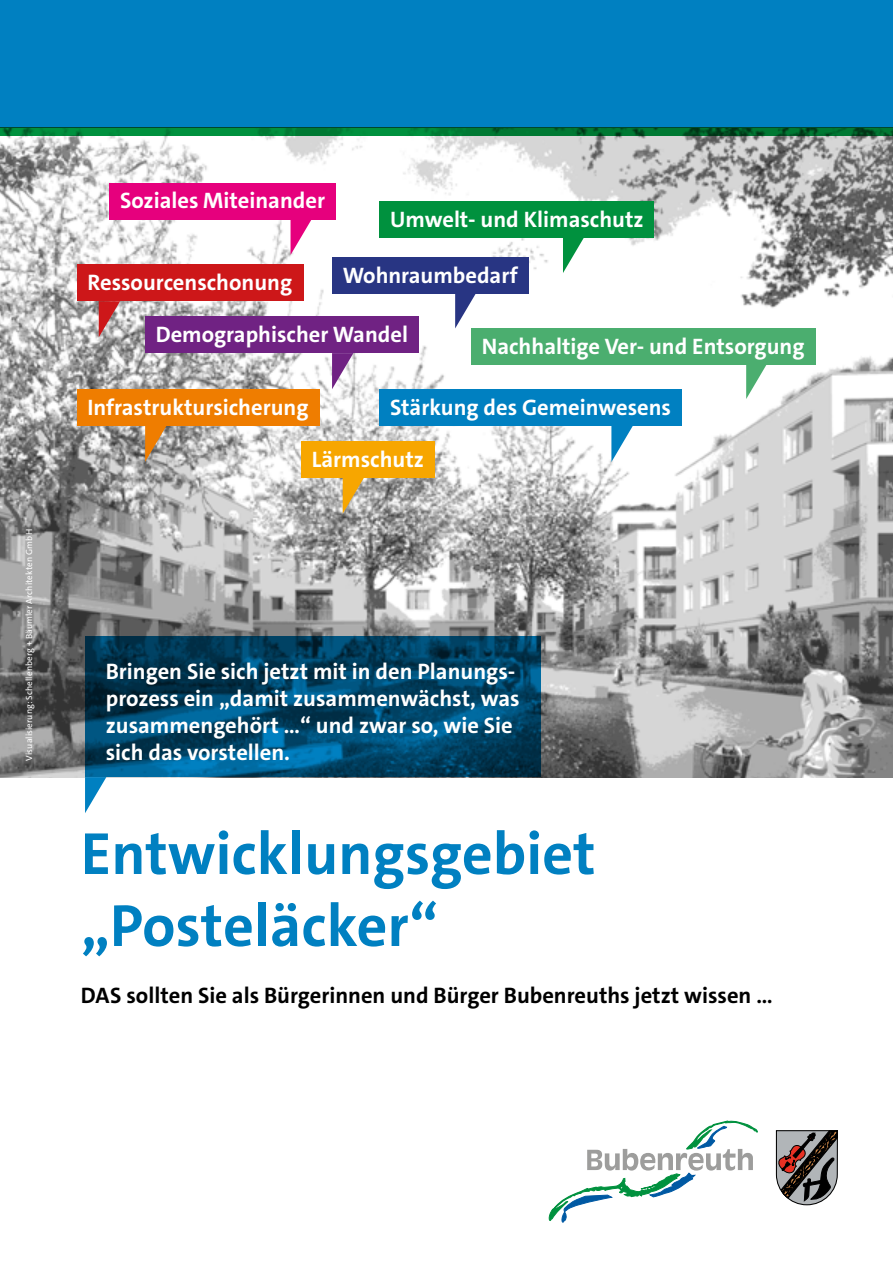
<style>
.page{position:relative;width:893px;height:1263px;background:#fff}
.page>*{position:absolute;margin:0;border:0;box-sizing:border-box;transform-origin:0 0}
.t1{font:700 60px/72px "The Sans";color:#0080c1}
.t2{font:700 22.5px/27px "The Sans";color:#fff}
.t3{font:700 22.5px "The Sans";color:#000}
.t4{font:9px "The Sans";letter-spacing:.015em;color:#fff}
</style>
<div class="page">
<svg style="left:548px;top:1120px;width:210px;height:103px"></svg>
<svg style="left:776px;top:1130px;width:62px;height:75px;background:#766d6c"></svg>
<img style="left:0;top:136px;width:893px;height:641px">
<div style="left:379px;top:201px;width:275px;height:37px;background:#00913e"></div>
<div style="left:471px;top:328px;width:345px;height:37px;background:#4bae6f"></div>
<div style="left:332px;top:257px;width:197px;height:37px;background:#283583"></div>
<div style="left:77px;top:265px;width:226px;height:36px;background:#cd1719"></div>
<div style="left:145px;top:316px;width:274px;height:36px;background:#702283"></div>
<div style="left:379px;top:389px;width:303px;height:37px;background:#0080c1"></div>
<div style="left:301px;top:441px;width:134px;height:37px;background:#f7a600"></div>
<div style="left:77px;top:389px;width:243px;height:37px;background:#ef7d00"></div>
<div style="left:0;top:0;width:893px;height:128px;background:#0080c1"></div>
<svg style="left:0;top:128px;width:893px;height:8px;background:#007933"></svg>
<svg style="left:85px;top:637px;width:455px;height:140px;background:#004467"></svg>
<div style="left:109px;top:183px;width:227px;height:36px;background:#e6007d"></div>
<svg style="left:145px;top:426px;width:21px;height:36px"></svg>
<svg style="left:85px;top:777px;width:21px;height:36px"></svg>
<svg style="left:611px;top:426px;width:22px;height:36px"></svg>
<svg style="left:343px;top:478px;width:21px;height:36px"></svg>
<svg style="left:746px;top:365px;width:21px;height:34px"></svg>
<svg style="left:332px;top:353px;width:21px;height:36px"></svg>
<svg style="left:99px;top:301px;width:21px;height:36px"></svg>
<svg style="left:563px;top:238px;width:21px;height:35px"></svg>
<svg style="left:455px;top:294px;width:21px;height:34px"></svg>
<svg style="left:291px;top:219px;width:21px;height:36px"></svg>
<p class="t4" style="left:23px;top:761px;width:233px;rotate:-90deg">Visualisierung: Schellenberg + Bäumler Architekten GmbH</p>
<p class="t2" style="left:120px;top:188px;width:206px">Soziales Miteinander</p>
<p class="t2" style="left:390px;top:206px;width:255px">Umwelt- und Klimaschutz</p>
<p class="t2" style="left:343px;top:262px;width:176px">Wohnraumbedarf</p>
<p class="t2" style="left:88px;top:269px;width:206px">Ressourcenschonung</p>
<p class="t2" style="left:156px;top:321px;width:254px">Demographischer Wandel</p>
<p class="t2" style="left:482px;top:333px;width:324px">Nachhaltige Ver- und Entsorgung</p>
<p class="t2" style="left:88px;top:394px;width:222px">Infrastruktursicherung</p>
<p class="t2" style="left:390px;top:394px;width:282px">Stärkung des Gemeinwesens</p>
<p class="t2" style="left:312px;top:446px;width:114px">Lärmschutz</p>
<p class="t2" style="left:106px;top:658px;width:415px">Bringen Sie sich jetzt mit in den Planungs&shy;prozess ein „damit zusammenwächst, was zusammengehört …“ und zwar so, wie Sie</p>
<p class="t2" style="left:106px;top:739px;width:186px">sich das vorstellen.</p>
<h1 class="t1" style="left:81px;top:818px;width:516px">Entwicklungsgebiet „Posteläcker“</h1>
<p class="t3" style="left:81px;top:981px;width:693px">DAS sollten Sie als Bürgerinnen und Bürger Bubenreuths jetzt wissen …</p>
</div>
